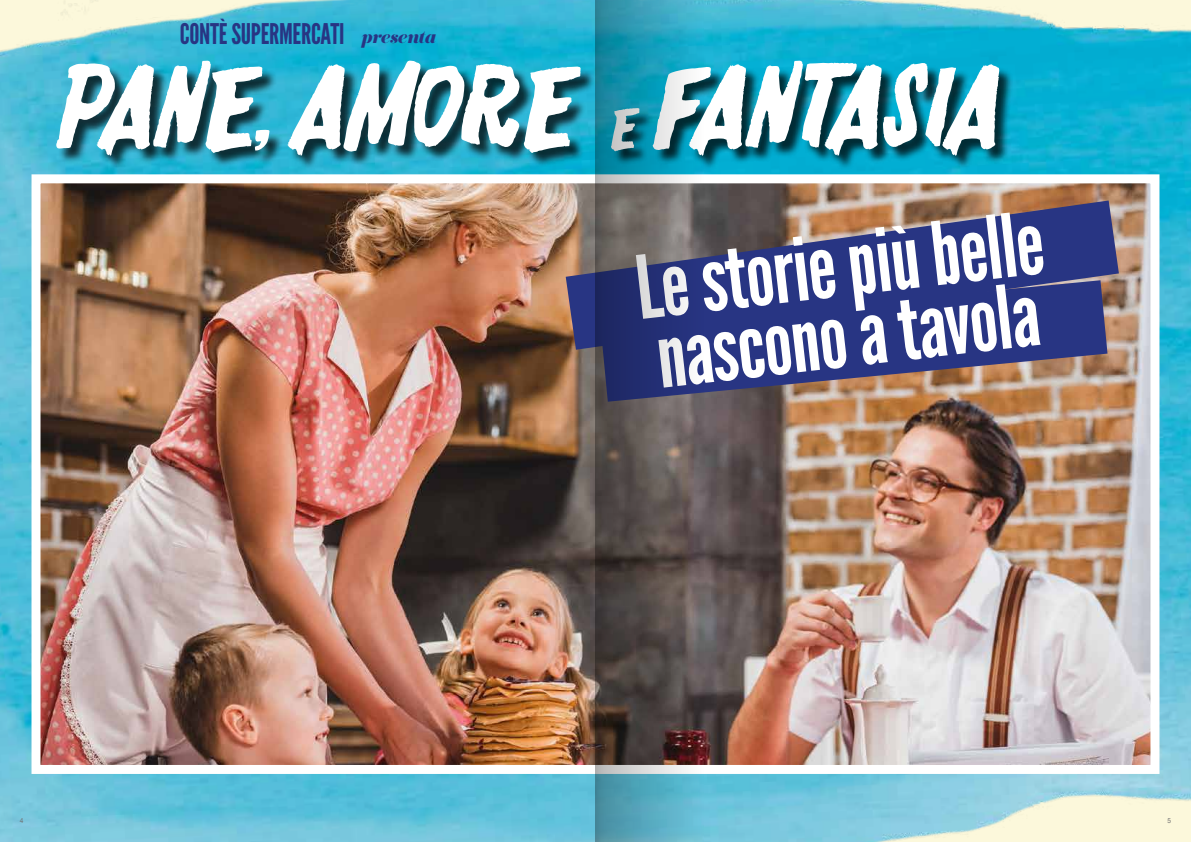
<style>
.page{position:relative;width:1191px;height:842px;background:#fff}
.page>*{position:absolute;margin:0;border:0;box-sizing:border-box;transform-origin:0 0}
.t1{font:120.3px "CA Smut Fill";letter-spacing:-.08em;color:#fff}
.t2{font:87.2px/70.6px "League Gothic";color:#fff}
.t3{font:28.4px "League Gothic";letter-spacing:-.01em;color:#283583}
.t4{font:7px "Helvetica Neue";color:#706f6f;scale:.93 1}
.s1{font-family:"Eloquent JF Pro";font-style:italic;font-size:16px}
.s2{font-size:60.2px}
</style>
<div class="page">
<img style="left:0;top:0;width:1191px;height:842px">
<img style="left:42px;top:184px;width:1107px;height:580px">
<div style="left:32px;top:174px;width:1127px;height:600px;border:9px solid #fff"></div>
<div style="left:58px;top:63px;width:537px;height:107px;background:#000;opacity:.75"></div>
<svg style="left:566px;top:200px;width:552px;height:150px;background:#555177"></svg>
<svg style="left:703px;top:280px;width:404px;height:122px;background:#494a7e"></svg>
<div style="left:613px;top:63px;width:401px;height:107px;background:#000;opacity:.75"></div>
<svg style="left:595px;top:0;width:108px;height:842px;background:#456171"></svg>
<p class="t3" style="left:180px;top:17px;width:256px">CONTÈ SUPERMERCATI <span class="s1">presenta</span></p>
<h1 class="t1" style="left:57px;top:32px;width:954px">PANE, AMORE <span class="s2">E</span> FANTASIA</h1>
<p class="t2" style="left:632px;top:252px;width:411px;rotate:-6deg">Le storie più belle nascono a tavola</p>
<p class="t4" style="left:20px;top:815px;width:5px">4</p>
<p class="t4" style="left:1167px;top:815px;width:5px">5</p>
</div>
